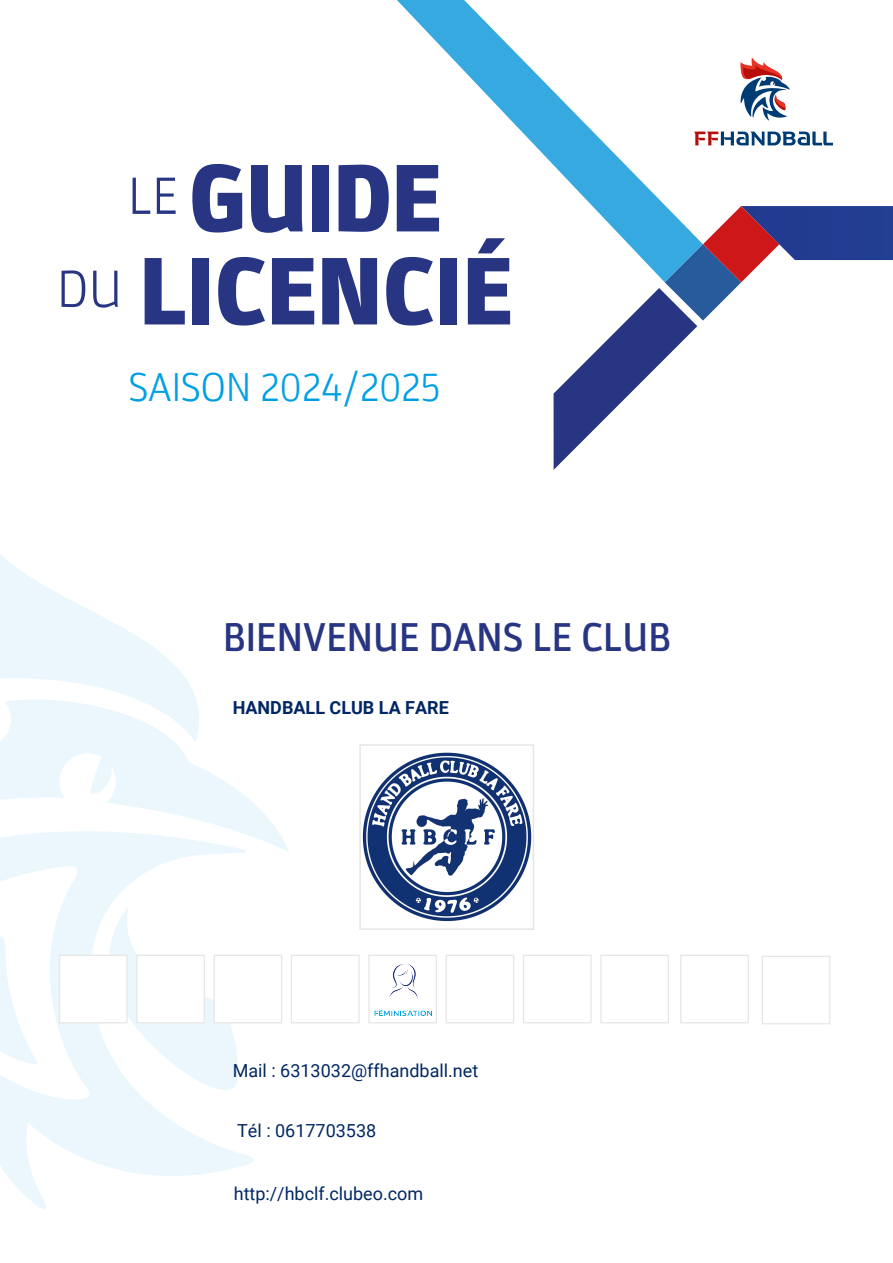
<style>
.page{position:relative;width:893px;height:1263px;background:#fff}
.page>*{position:absolute;margin:0;border:0;box-sizing:border-box;transform-origin:0 0}
.t1{font:900 96.45px/93px "Parka";letter-spacing:-.01em;color:#283583;text-align:center}
.t2{font:500 40.5px "Parka";letter-spacing:-.01em;color:#283583}
.t3{font:300 40.5px "Parka";letter-spacing:-.01em;color:#009fe3}
.t4{font:18px "Roboto";color:#002763}
.t5{font:700 18px "Roboto";color:#002763}
</style>
<div class="page">
<svg style="left:0;top:852px;width:254px;height:357px"></svg>
<svg style="left:0;top:553px;width:196px;height:145px;fill:#ebf7fc"></svg>
<svg style="left:0;top:698px;width:289px;height:154px"></svg>
<svg style="left:62px;top:907px;width:176px;height:192px"></svg>
<svg style="left:703px;top:132px;width:130px;height:13px"></svg>
<svg style="left:740px;top:57px;width:50px;height:64px"></svg>
<div style="left:59px;top:955px;width:69px;height:68px;background:#fff;border:1px solid #e7e7e7"></div>
<div style="left:291px;top:955px;width:69px;height:68px;background:#fff;border:1px solid #e7e7e7"></div>
<div style="left:136px;top:955px;width:69px;height:68px;background:#fff;border:1px solid #e7e7e7"></div>
<div style="left:368px;top:955px;width:69px;height:68px;background:#fff;border:1px solid #e7e7e7"></div>
<div style="left:523px;top:955px;width:69px;height:68px;background:#fff;border:1px solid #e7e7e7"></div>
<div style="left:214px;top:955px;width:68px;height:68px;background:#fff;border:1px solid #e7e7e7"></div>
<div style="left:446px;top:955px;width:68px;height:68px;background:#fff;border:1px solid #e7e7e7"></div>
<div style="left:600px;top:955px;width:69px;height:68px;background:#fff;border:1px solid #e7e7e7"></div>
<div style="left:762px;top:956px;width:68px;height:68px;background:#fff;border:1px solid #e7e7e7"></div>
<svg style="left:397px;top:0;width:306px;height:206px"></svg>
<svg style="left:554px;top:206px;width:339px;height:264px"></svg>
<div style="left:680px;top:955px;width:69px;height:68px;background:#fff;border:1px solid #e7e7e7"></div>
<img style="left:374px;top:964px;width:58px;height:51px">
<div style="left:359px;top:744px;width:175px;height:186px;border:2px solid #e6e6e6"></div>
<img style="left:362px;top:753px;width:169px;height:168px">
<div style="left:766px;top:957px;width:60px;height:62px;background:#fff"></div>
<h1 class="t1" style="left:57px;top:152px;width:458px"><sup>LE</sup> GUIDE<br><sup>DU</sup> LICENCIÉ</h1>
<h2 class="t3" style="left:129px;top:365px;width:314px">SAISON 2024/2025</h2>
<h2 class="t2" style="left:223px;top:615px;width:449px">BIENVENUE DANS LE CLUB</h2>
<p class="t5" style="left:233px;top:694px;width:218px">HANDBALL CLUB LA FARE</p>
<p class="t4" style="left:233px;top:1058px;width:247px">Mail : 6313032@ffhandball.net</p>
<p class="t4" style="left:237px;top:1118px;width:141px">Tél : 0617703538</p>
<p class="t4" style="left:234px;top:1181px;width:191px">http://hbclf.clubeo.com</p>
</div>
